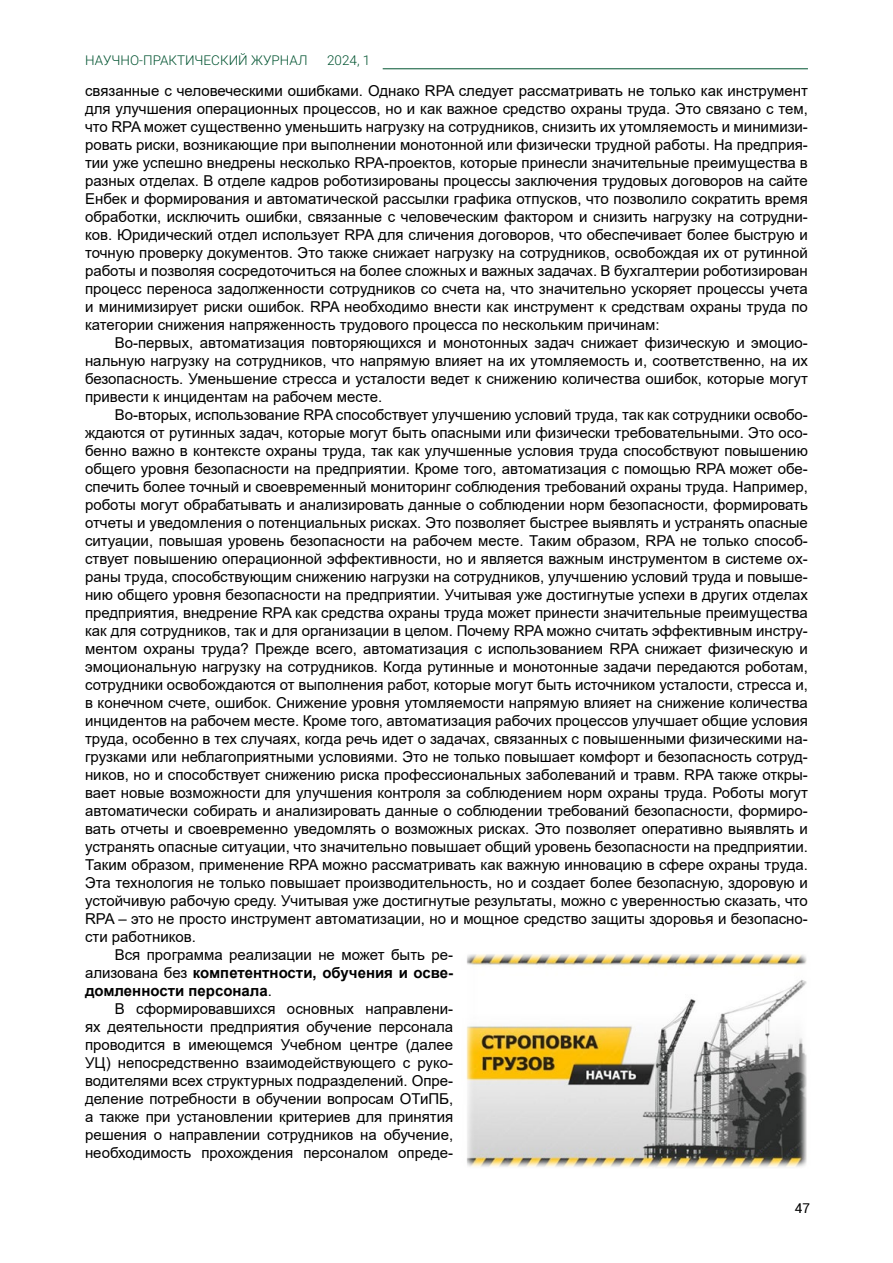
<style>
.page{position:relative;width:893px;height:1263px;background:#fff}
.page>*{position:absolute;margin:0;border:0;box-sizing:border-box;transform-origin:0 0}
.t1{font:15px/18px "Arial";color:#000;text-align:justify}
.t2{font:700 15px "Arial";color:#000}
.t3{font:300 13.5px "Roboto";color:#005330}
.t4{font:13.5px "Roboto";color:#000}
.s1{font-weight:400}
</style>
<div class="page">
<hr style="left:383px;top:68px;width:425px;height:1px;background:#005330">
<img style="left:466px;top:954px;width:341px;height:214px">
<p class="t3" style="left:85px;top:51px;width:224px">НАУЧНО-ПРАКТИЧЕСКИЙ ЖУРНАЛ</p>
<p class="t3" style="left:327px;top:51px;width:45px">2024, 1</p>
<p class="t1" style="left:85px;top:82px;width:724px">связанные с человеческими ошибками. Однако RPA следует рассматривать не только как инструмент для улучшения операционных процессов, но и как важное средство охраны труда. Это связано с тем, что RPA может существенно уменьшить нагрузку на сотрудников, снизить их утомляемость и минимизи&shy;ровать риски, возникающие при выполнении монотонной или физически трудной работы. На предприя&shy;тии уже успешно внедрены несколько RPA-проектов, которые принесли значительные преимущества в разных отделах. В отделе кадров роботизированы процессы заключения трудовых договоров на сайте Енбек и формирования и автоматической рассылки графика отпусков, что позволило сократить время обработки, исключить ошибки, связанные с человеческим фактором и снизить нагрузку на сотрудни&shy;ков. Юридический отдел использует RPA для сличения договоров, что обеспечивает более быструю и точную проверку документов. Это также снижает нагрузку на сотрудников, освобождая их от рутинной работы и позволяя сосредоточиться на более сложных и важных задачах. В бухгалтерии роботизирован процесс переноса задолженности сотрудников со счета на, что значительно ускоряет процессы учета и минимизирует риски ошибок. RPA необходимо внести как инструмент к средствам охраны труда по категории снижения напряженность трудового процесса по нескольким причинам:</p>
<p class="t1" style="left:85px;top:334px;width:724px;text-indent:30px">Во-первых, автоматизация повторяющихся и монотонных задач снижает физическую и эмоцио&shy;нальную нагрузку на сотрудников, что напрямую влияет на их утомляемость и, соответственно, на их безопасность. Уменьшение стресса и усталости ведет к снижению количества ошибок, которые могут привести к инцидентам на рабочем месте.</p>
<p class="t1" style="left:115px;top:406px;width:695px">Во-вторых, использование RPA способствует улучшению условий труда, так как сотрудники освобо-</p>
<p class="t1" style="left:85px;top:424px;width:724px">ждаются от рутинных задач, которые могут быть опасными или физически требовательными. Это осо-</p>
<p class="t1" style="left:85px;top:442px;width:724px">бенно важно в контексте охраны труда, так как улучшенные условия труда способствуют повышению</p>
<p class="t1" style="left:85px;top:460px;width:724px">общего уровня безопасности на предприятии. Кроме того, автоматизация с помощью RPA может обе-</p>
<p class="t1" style="left:85px;top:478px;width:724px">спечить более точный и своевременный мониторинг соблюдения требований охраны труда. Например,</p>
<p class="t1" style="left:85px;top:496px;width:724px">роботы могут обрабатывать и анализировать данные о соблюдении норм безопасности, формировать</p>
<p class="t1" style="left:85px;top:514px;width:724px">отчеты и уведомления о потенциальных рисках. Это позволяет быстрее выявлять и устранять опасные</p>
<p class="t1" style="left:85px;top:532px;width:724px">ситуации, повышая уровень безопасности на рабочем месте. Таким образом, RPA не только способ-</p>
<p class="t1" style="left:85px;top:550px;width:724px">ствует повышению операционной эффективности, но и является важным инструментом в системе ох-</p>
<p class="t1" style="left:85px;top:568px;width:724px">раны труда, способствующим снижению нагрузки на сотрудников, улучшению условий труда и повыше-</p>
<p class="t1" style="left:85px;top:586px;width:724px">нию общего уровня безопасности на предприятии. Учитывая уже достигнутые успехи в других отделах</p>
<p class="t1" style="left:85px;top:604px;width:724px">предприятия, внедрение RPA как средства охраны труда может принести значительные преимущества</p>
<p class="t1" style="left:85px;top:622px;width:724px">как для сотрудников, так и для организации в целом. Почему RPA можно считать эффективным инстру-</p>
<p class="t1" style="left:85px;top:640px;width:724px">ментом охраны труда? Прежде всего, автоматизация с использованием RPA снижает физическую и</p>
<p class="t1" style="left:85px;top:658px;width:724px">эмоциональную нагрузку на сотрудников. Когда рутинные и монотонные задачи передаются роботам,</p>
<p class="t1" style="left:85px;top:676px;width:724px">сотрудники освобождаются от выполнения работ, которые могут быть источником усталости, стресса и,</p>
<p class="t1" style="left:85px;top:694px;width:724px">в конечном счете, ошибок. Снижение уровня утомляемости напрямую влияет на снижение количества</p>
<p class="t1" style="left:85px;top:712px;width:724px">инцидентов на рабочем месте. Кроме того, автоматизация рабочих процессов улучшает общие условия</p>
<p class="t1" style="left:85px;top:730px;width:724px">труда, особенно в тех случаях, когда речь идет о задачах, связанных с повышенными физическими на-</p>
<p class="t1" style="left:85px;top:748px;width:724px">грузками или неблагоприятными условиями. Это не только повышает комфорт и безопасность сотруд-</p>
<p class="t1" style="left:85px;top:766px;width:724px">ников, но и способствует снижению риска профессиональных заболеваний и травм. RPA также откры-</p>
<p class="t1" style="left:85px;top:784px;width:724px">вает новые возможности для улучшения контроля за соблюдением норм охраны труда. Роботы могут</p>
<p class="t1" style="left:85px;top:802px;width:724px">автоматически собирать и анализировать данные о соблюдении требований безопасности, формиро-</p>
<p class="t1" style="left:85px;top:820px;width:724px">вать отчеты и своевременно уведомлять о возможных рисках. Это позволяет оперативно выявлять и</p>
<p class="t1" style="left:85px;top:838px;width:724px">устранять опасные ситуации, что значительно повышает общий уровень безопасности на предприятии.</p>
<p class="t1" style="left:85px;top:856px;width:724px">Таким образом, применение RPA можно рассматривать как важную инновацию в сфере охраны труда.</p>
<p class="t1" style="left:85px;top:874px;width:724px">Эта технология не только повышает производительность, но и создает более безопасную, здоровую и</p>
<p class="t1" style="left:85px;top:892px;width:724px">устойчивую рабочую среду. Учитывая уже достигнутые результаты, можно с уверенностью сказать, что</p>
<p class="t1" style="left:85px;top:910px;width:724px">RPA – это не просто инструмент автоматизации, но и мощное средство защиты здоровья и безопасно-</p>
<p class="t1" style="left:85px;top:928px;width:112px">сти работников.</p>
<p class="t1" style="left:115px;top:946px;width:340px">Вся программа реализации не может быть ре-</p>
<p class="t2" style="left:85px;top:962px;width:370px"><span class="s1">ализована без</span> компетентности, обучения и осве-</p>
<p class="t2" style="left:85px;top:980px;width:188px">домленности персонала<span class="s1">.</span></p>
<p class="t1" style="left:115px;top:1000px;width:340px">В сформировавшихся основных направлени-</p>
<p class="t1" style="left:85px;top:1018px;width:370px">ях деятельности предприятия обучение персонала</p>
<p class="t1" style="left:85px;top:1036px;width:370px">проводится в имеющемся Учебном центре (далее</p>
<p class="t1" style="left:85px;top:1054px;width:370px">УЦ) непосредственно взаимодействующего с руко-</p>
<p class="t1" style="left:85px;top:1072px;width:370px">водителями всех структурных подразделений. Опре-</p>
<p class="t1" style="left:85px;top:1090px;width:370px">деление потребности в обучении вопросам ОТиПБ,</p>
<p class="t1" style="left:85px;top:1108px;width:370px">а также при установлении критериев для принятия</p>
<p class="t1" style="left:85px;top:1126px;width:370px">решения о направлении сотрудников на обучение,</p>
<p class="t1" style="left:85px;top:1144px;width:370px">необходимость прохождения персоналом опреде-</p>
<p class="t4" style="left:795px;top:1200px;width:17px">47</p>
</div>
